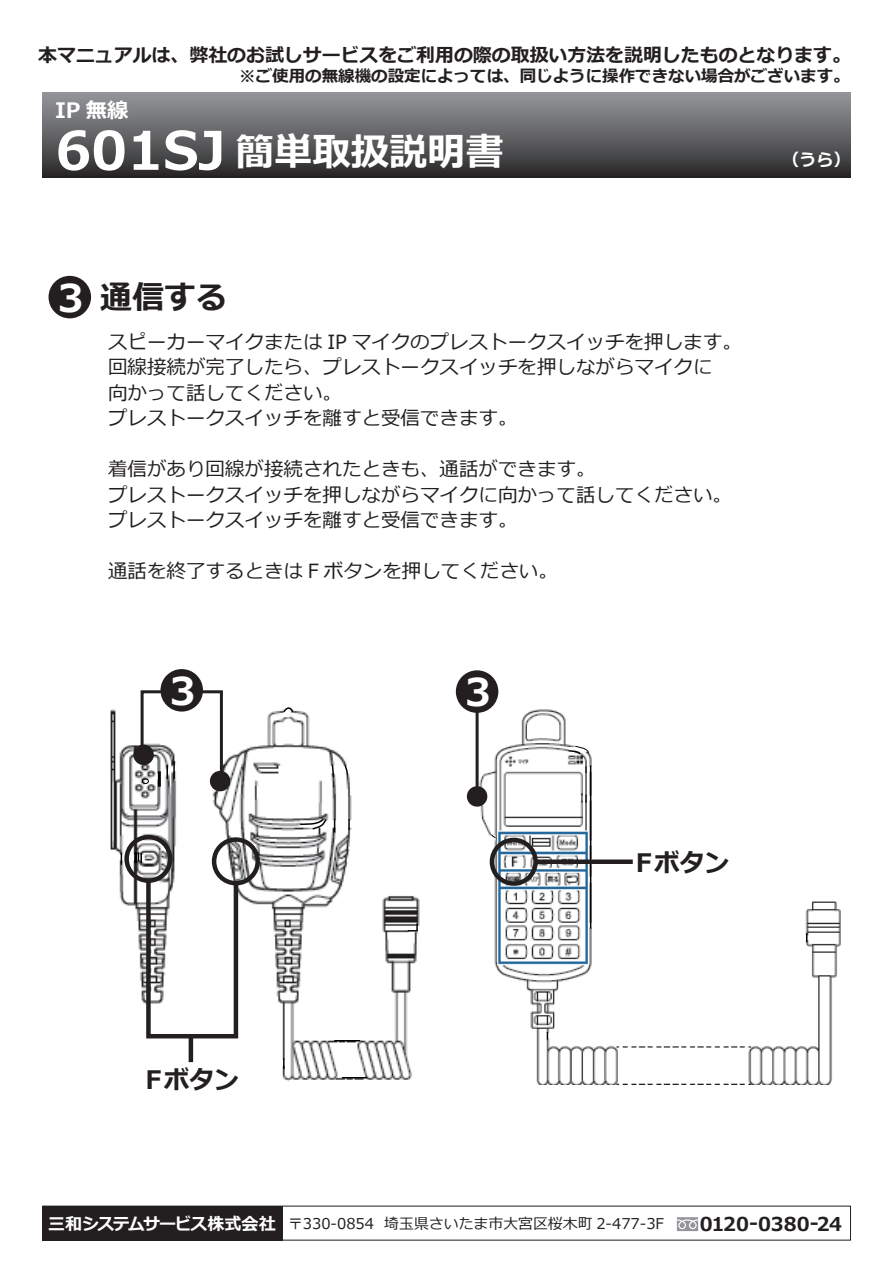
<style>
.page{position:relative;width:893px;height:1263px;background:#fff}
.page>*{position:absolute;margin:0;border:0;box-sizing:border-box;transform-origin:0 0}
.t1{font:700 52.95px "Meiryo";color:#fff}
.t2{font:700 38.25px "Meiryo";color:#fff}
.t3{font:700 31.95px "Meiryo";color:#231f20}
.t4{font:700 25.5px "Meiryo";color:#231f20}
.t5{font:700 21.3px "Meiryo";color:#fff}
.t6{font:19.5px/25.5px "Meiryo";color:#231f20}
.t7{font:700 19.2px "Meiryo";color:#231f20}
.t8{font:700 18.9px "Meiryo";color:#231f20}
.t9{font:700 16.95px "Meiryo";color:#fff}
.t10{font:700 16.5px "Meiryo";color:#231f20}
.t11{font:14.85px "Meiryo";color:#231f20}
.s1{font-size:38.25px;color:#fff}
.s2{font-weight:700;font-size:16.95px;color:#fff}
</style>
<div class="page">
<img style="left:110px;top:677px;width:389px;height:405px">
<svg style="left:121px;top:853px;width:1px;height:12px"></svg>
<hr style="left:158px;top:771px;width:3px;height:16px;background:#030303">
<svg style="left:134px;top:852px;width:8px;height:11px"></svg>
<svg style="left:331px;top:763px;width:4px;height:16px"></svg>
<svg style="left:343px;top:763px;width:6px;height:12px"></svg>
<svg style="left:334px;top:819px;width:1px;height:13px"></svg>
<svg style="left:348px;top:819px;width:2px;height:11px"></svg>
<svg style="left:298px;top:817px;width:30px;height:13px"></svg>
<svg style="left:406px;top:922px;width:13px;height:10px"></svg>
<svg style="left:334px;top:1040px;width:26px;height:1px"></svg>
<svg style="left:342px;top:1077px;width:25px;height:1px"></svg>
<svg style="left:283px;top:1058px;width:2px;height:11px"></svg>
<div style="left:285px;top:689px;width:5px;height:27px;background:#fff"></div>
<svg style="left:282px;top:703px;width:13px;height:11px"></svg>
<div style="left:43px;top:92px;width:808px;height:85px;background:linear-gradient(to bottom,#97999d,#2b2a2b)"></div>
<svg style="left:677px;top:1217px;width:21px;height:14px"></svg>
<div style="left:43px;top:1206px;width:240px;height:34px;background:#231f20"></div>
<div style="left:42px;top:1206px;width:809px;height:34px;border:1px solid #231f20"></div>
<div style="left:49px;top:276px;width:42px;height:42px;background:#231f20;border-radius:50%"></div>
<img style="left:431px;top:702px;width:410px;height:382px">
<svg style="left:491px;top:834px;width:5px;height:4px"></svg>
<svg style="left:585px;top:766px;width:2px;height:7px"></svg>
<hr style="left:590px;top:765px;width:1px;height:164px;background:#030303">
<svg style="left:582px;top:793px;width:5px;height:9px"></svg>
<svg style="left:567px;top:746px;width:22px;height:10px"></svg>
<div style="left:133px;top:744px;width:21px;height:21px;background:#231f20;border-radius:50%"></div>
<div style="left:210px;top:771px;width:20px;height:20px;background:#231f20;border-radius:50%"></div>
<div style="left:467px;top:786px;width:20px;height:21px;background:#231f20;border-radius:50%"></div>
<svg style="left:139px;top:689px;width:85px;height:95px"></svg>
<hr style="left:476px;top:696px;width:3px;height:100px;background:#231f20">
<div style="left:160px;top:669px;width:43px;height:43px;background:#231f20;border-radius:50%"></div>
<div style="left:456px;top:670px;width:42px;height:43px;background:#231f20;border-radius:50%"></div>
<div style="left:490px;top:838px;width:48px;height:48px;border:4px solid #231f20;border-radius:50%"></div>
<div style="left:212px;top:837px;width:48px;height:48px;border:4px solid #231f20;border-radius:50%"></div>
<div style="left:124px;top:835px;width:48px;height:48px;border:4px solid #231f20;border-radius:50%"></div>
<svg style="left:144px;top:876px;width:96px;height:165px"></svg>
<div style="left:536px;top:859px;width:97px;height:5px;background:#231f20"></div>
<hr style="left:189px;top:1037px;width:4px;height:25px;background:#231f20">
<p class="t8" style="left:38px;top:42px;width:814px">本マニュアルは、弊社のお試しサービスをご利用の際の取扱い方法を説明したものとなります。</p>
<p class="t10" style="left:239px;top:65px;width:612px">※ご使用の無線機の設定によっては、同じように操作できない場合がございます。</p>
<p class="t5" style="left:55px;top:95px;width:75px">IP 無線</p>
<h1 class="t1" style="left:55px;top:113px;width:172px">601SJ</h1>
<h2 class="t2" style="left:236px;top:125px;width:269px">簡単取扱説明書</h2>
<h3 class="t3" style="left:58px;top:275px;width:172px"><span class="s1">3</span> 通信する</h3>
<p class="t6" style="left:108px;top:330px;width:635px">スピーカーマイクまたは IP マイクのプレストークスイッチを押します。回線接続が完了したら、プレストークスイッチを押しながらマイクに<br>向かって話してください。<br>プレストークスイッチを離すと受信できます。</p>
<p class="t6" style="left:108px;top:457px;width:625px">着信があり回線が接続されたときも、通話ができます。<br>プレストークスイッチを押しながらマイクに向かって話してください。プレストークスイッチを離すと受信できます。</p>
<p class="t6" style="left:108px;top:559px;width:451px">通話を終了するときは F ボタンを押してください。</p>
<h2 class="t2" style="left:170px;top:664px;width:27px">3</h2>
<h2 class="t2" style="left:465px;top:665px;width:27px">3</h2>
<h3 class="t4" style="left:636px;top:844px;width:95px">Fボタン</h3>
<p class="t9" style="left:782px;top:148px;width:70px">（うら）</p>
<h3 class="t4" style="left:145px;top:1062px;width:95px">Fボタン</h3>
<p class="t11" style="left:48px;top:1213px;width:617px"><span class="s2">三和システムサービス株式会社</span> 〒330-0854 埼玉県さいたま市大宮区桜木町 2-477-3F</p>
<p class="t7" style="left:700px;top:1210px;width:144px">0120-0380-24</p>
</div>
